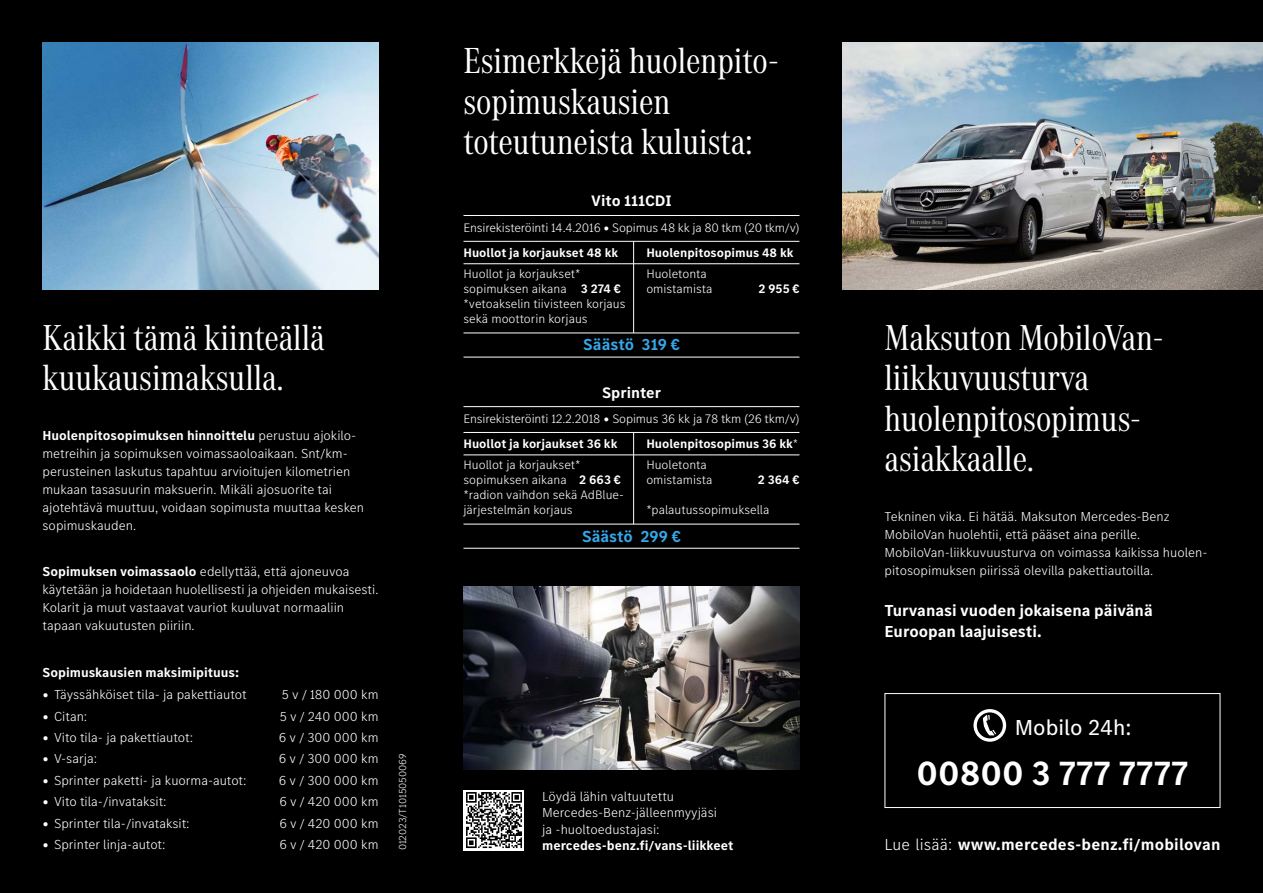
<style>
.page{position:relative;width:1263px;height:893px;background:#fff}
.page>*{position:absolute;margin:0;border:0;box-sizing:border-box;transform-origin:0 0}
.t1{font:37.5px/40.5px "MB Corpo A Title Cond";color:#fff}
.t2{font:700 34.8px "MB Corpo S Text";color:#fff}
.t3{font:22.5px "MB Corpo S Text";color:#fff}
.t4{font:700 16.5px/21px "MB Corpo S Text";color:#fff}
.t5{font:700 16.5px "MB Corpo S Text";color:#36a7e9}
.t6{font:700 15.75px "MB Corpo S Text";color:#fff}
.t7{font:300 13.5px/18px "MB Corpo S Text";color:#fff}
.t8{font:700 13.5px "MB Corpo S Text";color:#fff}
.t9{font:300 12.75px/15px "MB Corpo S Text";color:#fff}
.t10{font:700 12.75px/21.5px "MB Corpo S Text";color:#fff}
.t11{font:300 10.5px "MB Corpo S Text";color:#fff}
.s1{font-weight:700}
.s2{font-weight:300}
</style>
<div class="page">
<div style="left:842px;top:0;width:421px;height:893px;background:#000"></div>
<div style="left:0;top:0;width:421px;height:893px;background:#000"></div>
<div style="left:421px;top:0;width:421px;height:893px;background:#000"></div>
<div style="left:884px;top:693px;width:336px;height:115px;border:1px solid #fff"></div>
<hr style="left:463px;top:215px;width:336px;height:1px;background:#fff">
<hr style="left:633px;top:241px;width:1px;height:92px;background:#fff">
<hr style="left:463px;top:241px;width:336px;height:1px;background:#fff">
<hr style="left:463px;top:263px;width:336px;height:1px;background:#fff">
<hr style="left:463px;top:357px;width:336px;height:1px;background:#fff">
<hr style="left:463px;top:333px;width:336px;height:1px;background:#fff">
<div style="left:973px;top:709px;width:33px;height:33px;border:3px solid #fff;border-radius:50%"></div>
<svg style="left:982px;top:715px;width:14px;height:20px"></svg>
<img style="left:842px;top:43px;width:421px;height:246px">
<hr style="left:463px;top:406px;width:336px;height:1px;background:#fff">
<hr style="left:633px;top:432px;width:1px;height:92px;background:#fff">
<hr style="left:463px;top:432px;width:336px;height:1px;background:#fff">
<hr style="left:463px;top:455px;width:336px;height:1px;background:#fff">
<hr style="left:463px;top:548px;width:336px;height:1px;background:#fff">
<hr style="left:463px;top:524px;width:336px;height:1px;background:#fff">
<img style="left:463px;top:587px;width:336px;height:183px">
<img style="left:463px;top:790px;width:61px;height:60px">
<img style="left:43px;top:43px;width:335px;height:246px">
<h1 class="t1" style="left:43px;top:314px;width:284px">Kaikki tämä kiinteällä kuukausimaksulla.</h1>
<p class="t7" style="left:43px;top:426px;width:323px"><span class="s1">Huolenpitosopimuksen hinnoittelu</span> perustuu ajokilo&shy;metreihin ja sopimuksen voimassaoloaikaan. Snt/km&shy;perusteinen laskutus tapahtuu arvioitujen kilometrien mukaan tasasuurin maksuerin. Mikäli ajosuorite tai ajotehtävä muuttuu, voidaan sopimusta muuttaa kesken sopimuskauden.</p>
<p class="t7" style="left:43px;top:562px;width:337px"><span class="s1">Sopimuksen voimassaolo</span> edellyttää, että ajoneuvoa käytetään ja hoidetaan huolellisesti ja ohjeiden mukaisesti.<br>Kolarit ja muut vastaavat vauriot kuuluvat normaaliin tapaan vakuutusten piiriin.</p>
<p class="t8" style="left:43px;top:663px;width:198px">Sopimuskausien maksimipituus:</p>
<p class="t7" style="left:43px;top:685px;width:206px">• Täyssähköiset tila- ja pakettiautot</p>
<p class="t7" style="left:282px;top:685px;width:98px">5 v / 180 000 km</p>
<p class="t7" style="left:43px;top:706px;width:46px">• Citan:</p>
<p class="t7" style="left:280px;top:706px;width:100px">5 v / 240 000 km</p>
<p class="t7" style="left:43px;top:728px;width:152px">• Vito tila- ja pakettiautot:</p>
<p class="t7" style="left:279px;top:728px;width:101px">6 v / 300 000 km</p>
<p class="t7" style="left:43px;top:749px;width:56px">• V-sarja:</p>
<p class="t7" style="left:279px;top:749px;width:101px">6 v / 300 000 km</p>
<p class="t7" style="left:43px;top:771px;width:206px">• Sprinter paketti- ja kuorma-autot:</p>
<p class="t7" style="left:279px;top:771px;width:101px">6 v / 300 000 km</p>
<p class="t7" style="left:43px;top:792px;width:126px">• Vito tila-/invataksit:</p>
<p class="t7" style="left:279px;top:792px;width:101px">6 v / 420 000 km</p>
<p class="t7" style="left:43px;top:813px;width:149px">• Sprinter tila-/invataksit:</p>
<p class="t7" style="left:279px;top:813px;width:101px">6 v / 420 000 km</p>
<p class="t7" style="left:43px;top:835px;width:125px">• Sprinter linja-autot:</p>
<p class="t7" style="left:279px;top:835px;width:101px">6 v / 420 000 km</p>
<p class="t11" style="left:396px;top:850px;width:99px;rotate:-90deg">012023/T1015050069</p>
<h1 class="t1" style="left:463px;top:38px;width:317px">Esimerkkejä huolenpito&shy;sopimuskausien toteutuneista kuluista:</h1>
<p class="t6" style="left:591px;top:191px;width:82px">Vito 111CDI</p>
<p class="t9" style="left:463px;top:220px;width:337px">Ensirekisteröinti 14.4.2016 • Sopimus 48 kk ja 80 tkm (20 tkm/v)</p>
<p class="t10" style="left:463px;top:241px;width:156px">Huollot ja korjaukset 48 kk</p>
<p class="t9" style="left:463px;top:266px;width:164px">Huollot ja korjaukset* sopimuksen aikana <span class="s1">3 274 € </span>*vetoakselin tiivisteen korjaus sekä moottorin korjaus</p>
<p class="t10" style="left:646px;top:241px;width:149px">Huolenpitosopimus 48 kk</p>
<p class="t9" style="left:646px;top:266px;width:68px">Huoletonta omistamista</p>
<p class="t10" style="left:758px;top:278px;width:42px">2 955 €</p>
<p class="t5" style="left:583px;top:334px;width:98px">Säästö 319 €</p>
<p class="t6" style="left:602px;top:382px;width:60px">Sprinter</p>
<p class="t9" style="left:463px;top:411px;width:337px">Ensirekisteröinti 12.2.2018 • Sopimus 36 kk ja 78 tkm (26 tkm/v)</p>
<p class="t10" style="left:463px;top:432px;width:155px">Huollot ja korjaukset 36 kk</p>
<p class="t9" style="left:463px;top:457px;width:162px">Huollot ja korjaukset* sopimuksen aikana <span class="s1">2 663 € </span>*radion vaihdon sekä AdBlue&shy;järjestelmän korjaus</p>
<p class="t10" style="left:646px;top:432px;width:153px">Huolenpitosopimus 36 kk<span class="s2">*<br>Huoletonta</span></p>
<p class="t9" style="left:646px;top:472px;width:68px">omistamista</p>
<p class="t10" style="left:758px;top:469px;width:43px">2 364 €</p>
<p class="t9" style="left:646px;top:502px;width:125px">*palautussopimuksella</p>
<p class="t5" style="left:582px;top:525px;width:100px">Säästö 299 €</p>
<p class="t7" style="left:542px;top:788px;width:176px;line-height:16.5px">Löydä lähin valtuutettu<br>Mercedes-Benz-jälleenmyyjäsi ja -huoltoedustajasi:</p>
<p class="t8" style="left:542px;top:837px;width:193px">mercedes-benz.fi/vans-liikkeet</p>
<h1 class="t1" style="left:884px;top:314px;width:281px">Maksuton MobiloVan&shy;liikkuvuusturva huolenpitosopimus&shy;asiakkaalle.</h1>
<p class="t7" style="left:884px;top:507px;width:324px">Tekninen vika. Ei hätää. Maksuton Mercedes-Benz MobiloVan huolehtii, että pääset aina perille.<br>MobiloVan-liikkuvuusturva on voimassa kaikissa huolen&shy;pitosopimuksen piirissä olevilla pakettiautoilla.</p>
<p class="t4" style="left:884px;top:600px;width:270px">Turvanasi vuoden jokaisena päivänä<br>Euroopan laajuisesti.</p>
<h3 class="t3" style="left:1015px;top:712px;width:118px">Mobilo 24h:</h3>
<h2 class="t2" style="left:916px;top:750px;width:274px">00800 3 777 7777</h2>
<p class="t4" style="left:884px;top:834px;width:337px"><span class="s2">Lue lisää:</span> www.mercedes-benz.fi/mobilovan</p>
</div>
